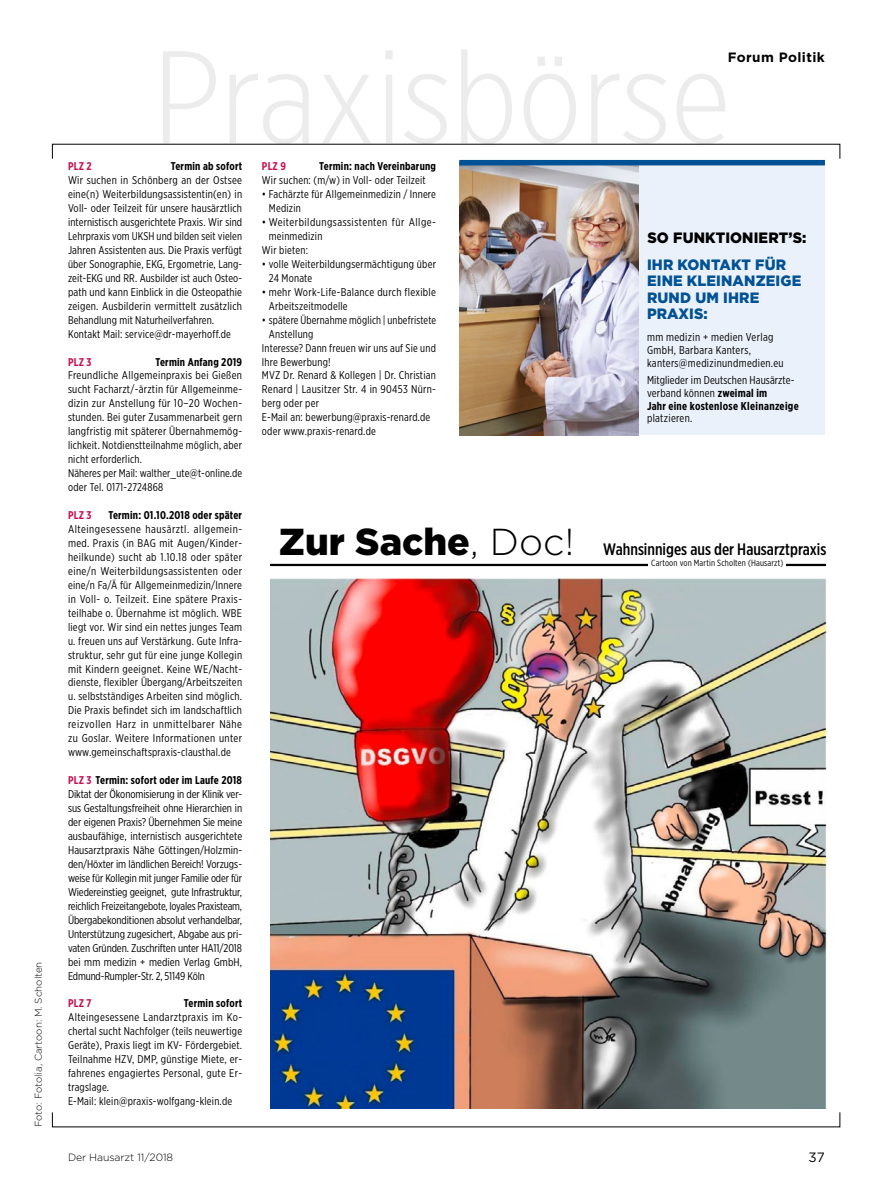
<style>
.page{position:relative;width:893px;height:1191px;background:#fff}
.page>*{position:absolute;margin:0;border:0;box-sizing:border-box;transform-origin:0 0}
.t1{font:900 37.5px "Gotham";color:#000}
.t2{font:500 16.5px "Gotham X Narrow";color:#000}
.t3{font:900 15px/16.5px "Gotham";letter-spacing:.01em;color:#005295;scale:.96 1}
.t4{font:900 15px "Gotham";letter-spacing:.01em;color:#000;scale:.96 1}
.t5{font:700 13.5px "Gotham";letter-spacing:.03em;color:#000}
.t6{font:13.5px "Gotham";color:#000}
.t7{font:11.4px/12.9px "Gotham X Narrow";letter-spacing:.01em;color:#000}
.t8{font:11.4px/12.9px "Gotham X Narrow";letter-spacing:.03em;color:#000}
.t9{font:11.25px/14px "Gotham X Narrow";letter-spacing:.02em;color:#000}
.t10{font:700 11.25px "Gotham X Narrow";letter-spacing:.02em;color:#000}
.t11{font:11.25px "Gotham X Narrow";letter-spacing:.04em;color:#000}
.t12{font:700 11.25px "Gotham X Narrow";letter-spacing:.02em;color:#c71252}
.t13{font:300 10.5px "Gotham";letter-spacing:-.01em;color:#000}
.t14{font:300 9.75px "Gotham";color:#000}
.t15{font:9px "Gotham X Narrow";letter-spacing:.02em;color:#000}
.s1{font-weight:700;color:#c71252}
.s2{font-weight:700}
.s3{font-weight:300}
</style>
<div class="page">
<img style="left:270px;top:578px;width:556px;height:530px">
<hr style="left:270px;top:564px;width:556px;height:2px;background:#000">
<div style="left:648px;top:559px;width:138px;height:11px;background:#fff"></div>
<div style="left:624px;top:160px;width:201px;height:275px;background:#ebf1fa"></div>
<img style="left:459px;top:165px;width:179px;height:270px">
<div style="left:459px;top:160px;width:366px;height:5px;background:#005295"></div>
<p class="t5" style="left:728px;top:48px;width:99px">Forum Politik</p>
<p class="t14" style="left:32px;top:1127px;width:167px;rotate:-90deg">Foto: Fotolia, Cartoon: M. Scholten</p>
<p class="t12" style="left:68px;top:159px;width:25px">PLZ 2</p>
<p class="t10" style="left:171px;top:159px;width:73px">Termin ab sofort</p>
<p class="t9" style="left:68px;top:173px;width:176px">Wir suchen in Schönberg an der Ostsee eine(n) Weiterbildungsassistentin(en) in Voll- oder Teilzeit für unsere hausärztlich internistisch ausgerichtete Praxis. Wir sind Lehrpraxis vom UKSH und bilden seit vielen Jahren Assistenten aus. Die Praxis verfügt über Sonographie, EKG, Ergometrie, Lang&shy;zeit-EKG und RR. Ausbilder ist auch Osteo&shy;path und kann Einblick in die Osteopathie zeigen. Ausbilderin vermittelt zusätzlich Behandlung mit Naturheilverfahren.<br>Kontakt Mail: service@dr-mayerhoff.de</p>
<p class="t12" style="left:68px;top:355px;width:25px">PLZ 3</p>
<p class="t10" style="left:156px;top:355px;width:88px">Termin Anfang 2019</p>
<p class="t9" style="left:68px;top:368px;width:176px">Freundliche Allgemeinpraxis bei Gießen sucht Facharzt/-ärztin für Allgemeinme&shy;dizin zur Anstellung für 10–20 Wochen&shy;stunden. Bei guter Zusammenarbeit gern langfristig mit späterer Übernahmemög&shy;lichkeit. Notdienstteilnahme möglich, aber nicht erforderlich.<br>Näheres per Mail: walther_ute@t-online.de oder Tel. 0171-2724868</p>
<p class="t12" style="left:68px;top:508px;width:25px">PLZ 3</p>
<p class="t10" style="left:108px;top:508px;width:135px">Termin: 01.10.2018 oder später</p>
<p class="t9" style="left:68px;top:522px;width:176px;text-align:justify">Alteingesessene hausärztl. allgemein&shy;med. Praxis (in BAG mit Augen/Kinder&shy;heilkunde) sucht ab 1.10.18 oder später eine/n Weiterbildungsassistenten oder eine/n Fa/Ä für Allgemeinmedizin/Innere in Voll- o. Teilzeit. Eine spätere Praxis&shy;teilhabe o. Übernahme ist möglich. WBE liegt vor. Wir sind ein nettes junges Team u. freuen uns auf Verstärkung. Gute Infra&shy;struktur, sehr gut für eine junge Kollegin mit Kindern geeignet. Keine WE/Nacht&shy;dienste, flexibler Übergang/Arbeitszeiten u. selbstständiges Arbeiten sind möglich.<br>Die Praxis befindet sich im landschaftlich reizvollen Harz in unmittelbarer Nähe zu Goslar. Weitere Informationen unter www.gemeinschaftspraxis-clausthal.de</p>
<p class="t9" style="left:68px;top:773px;width:176px;text-align:justify"><span class="s1">PLZ 3</span> <span class="s2">Termin: sofort oder im Laufe 2018<br></span>Diktat der Ökonomisierung in der Klinik ver&shy;sus Gestaltungsfreiheit ohne Hierarchien in der eigenen Praxis? Übernehmen Sie meine ausbaufähige, internistisch ausgerichtete Hausarztpraxis Nähe Göttingen/Holzmin&shy;den/Höxter im ländlichen Bereich! Vorzugs&shy;weise für Kollegin mit junger Familie oder für Wiedereinstieg geeignet, gute Infrastruktur, reichlich Freizeitangebote, loyales Praxisteam, Übergabekonditionen absolut verhandelbar, Unterstützung zugesichert, Abgabe aus pri&shy;vaten Gründen. Zuschriften unter HA11/2018 bei mm medizin + medien Verlag GmbH, Edmund-Rumpler-Str. 2, 51149 Köln</p>
<p class="t12" style="left:68px;top:996px;width:25px">PLZ 7</p>
<p class="t10" style="left:184px;top:996px;width:60px">Termin sofort</p>
<p class="t9" style="left:68px;top:1010px;width:176px">Alteingesessene Landarztpraxis im Ko&shy;chertal sucht Nachfolger (teils neuwertige Geräte), Praxis liegt im KV- Fördergebiet.<br>Teilnahme HZV, DMP, günstige Miete, er&shy;fahrenes engagiertes Personal, gute Er&shy;tragslage.<br>E-Mail: klein@praxis-wolfgang-klein.de</p>
<p class="t13" style="left:68px;top:1150px;width:107px">Der Hausarzt 11/2018</p>
<p class="t12" style="left:262px;top:159px;width:26px">PLZ 9</p>
<p class="t10" style="left:319px;top:159px;width:118px">Termin: nach Vereinbarung</p>
<p class="t9" style="left:262px;top:173px;width:165px">Wir suchen: (m/w) in Voll- oder Teilzeit</p>
<p class="t9" style="left:269px;top:187px;width:169px;text-indent:-7px">• Fachärzte für Allgemeinmedizin / Innere<br>Medizin</p>
<p class="t11" style="left:262px;top:215px;width:176px">• Weiterbildungsassistenten für Allge-</p>
<p class="t9" style="left:269px;top:229px;width:55px">meinmedizin</p>
<p class="t9" style="left:262px;top:243px;width:48px">Wir bieten:</p>
<p class="t9" style="left:269px;top:257px;width:169px;text-indent:-7px">• volle Weiterbildungsermächtigung über<br>24 Monate</p>
<p class="t9" style="left:269px;top:285px;width:169px;text-indent:-7px">• mehr Work-Life-Balance durch flexible<br>Arbeitszeitmodelle</p>
<p class="t9" style="left:262px;top:312px;width:176px">• spätere Übernahme möglich | unbefristete</p>
<p class="t9" style="left:269px;top:326px;width:46px">Anstellung</p>
<p class="t9" style="left:262px;top:340px;width:175px">Interesse? Dann freuen wir uns auf Sie und</p>
<p class="t9" style="left:262px;top:354px;width:70px">Ihre Bewerbung!</p>
<p class="t9" style="left:262px;top:368px;width:176px">MVZ Dr. Renard &amp; Kollegen | Dr. Christian</p>
<p class="t9" style="left:262px;top:382px;width:176px">Renard | Lausitzer Str. 4 in 90453 Nürn-</p>
<p class="t9" style="left:262px;top:396px;width:58px">berg oder per</p>
<p class="t9" style="left:262px;top:410px;width:170px">E-Mail an: bewerbung@praxis-renard.de</p>
<p class="t9" style="left:262px;top:424px;width:115px">oder www.praxis-renard.de</p>
<h1 class="t1" style="left:279px;top:516px;width:297px">Zur Sache<span class="s3">, Doc!</span></h1>
<h3 class="t4" style="left:647px;top:228px;width:167px">SO FUNKTIONIERT’S:</h3>
<h3 class="t3" style="left:647px;top:256px;width:162px">IHR KONTAKT FÜR<br>EINE KLEINANZEIGE<br>RUND UM IHRE<br>PRAXIS:</h3>
<p class="t8" style="left:647px;top:330px;width:138px">mm medizin + medien Verlag<br>GmbH, Barbara Kanters, kanters@medizinundmedien.eu</p>
<p class="t7" style="left:647px;top:373px;width:153px">Mitglieder im Deutschen Hausärzte&shy;verband können <span class="s2">zweimal im<br>Jahr eine kostenlose Kleinanzeige</span></p>
<p class="t8" style="left:647px;top:412px;width:47px">platzieren.</p>
<h2 class="t2" style="left:603px;top:539px;width:225px">Wahnsinniges aus der Hausarztpraxis</h2>
<p class="t15" style="left:651px;top:558px;width:134px">Cartoon von Martin Scholten (Hausarzt)</p>
<p class="t6" style="left:808px;top:1148px;width:18px">37</p>
</div>
